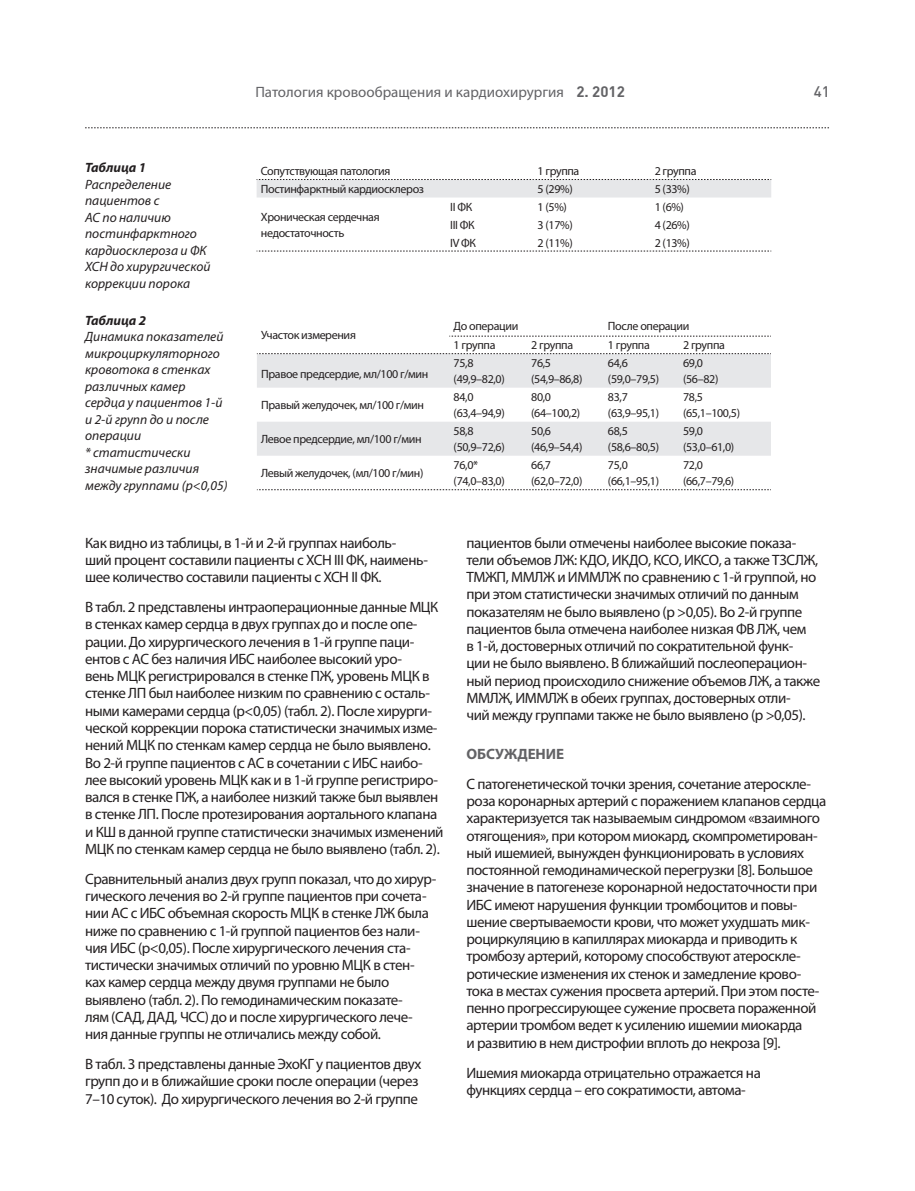
<style>
.page{position:relative;width:915px;height:1191px;background:#fff}
.page>*{position:absolute;margin:0;border:0;box-sizing:border-box;transform-origin:0 0}
.Основной_текст_new{font:15px/17.2px "Myriad Pro";letter-spacing:-.03em;color:#231f20}
.t1{font:15px "Myriad Pro";color:#636366}
.Подзаголовок{font:700 15px "Myriad Pro";letter-spacing:-.01em;color:#636366}
.t2{font:500 15px "DIN Cyr";color:#636366}
.Рисунок_название{font:italic 13.5px/16.5px "Myriad Pro";color:#231f20}
.Рисунок_название-2{font:italic 700 13.5px "Myriad Pro";color:#231f20}
.Таблица{font:12px/16.5px "Myriad Pro";letter-spacing:-.03em;color:#231f20}
.s1{font-family:"DIN Cyr";font-weight:700}
</style>
<div class="page">
<div style="left:256px;top:179px;width:515px;height:18px;background:#e6e7e9"></div>
<svg style="left:256px;top:251px;width:515px;height:1px"></svg>
<svg style="left:85px;top:127px;width:743px;height:1px"></svg>
<svg style="left:257px;top:354px;width:513px;height:102px;fill:#e6e7e9"></svg>
<svg style="left:257px;top:353px;width:514px;height:1px"></svg>
<svg style="left:449px;top:336px;width:322px;height:1px"></svg>
<svg style="left:257px;top:489px;width:514px;height:1px"></svg>
<p class="Рисунок_название-2" style="left:85px;top:159px;width:63px">Таблица 1</p>
<p class="Рисунок_название" style="left:85px;top:176px;width:127px">Распределение пациентов с<br>АС по наличию постинфарктного кардиосклероза и ФК<br>ХСН до хирургической коррекции порока</p>
<p class="Рисунок_название-2" style="left:85px;top:311px;width:63px">Таблица 2</p>
<p class="Рисунок_название" style="left:85px;top:328px;width:140px">Динамика показателей микроциркуляторного кровотока в стенках различных камер сердца у пациентов 1-й и 2-й групп до и после операции</p>
<p class="Рисунок_название" style="left:85px;top:444px;width:144px">* статистически значимые различия между группами (p&lt;0,05)</p>
<p class="t1" style="left:255px;top:82px;width:371px">Патология кровообращения и кардиохирургия <span class="s1">2. 2012</span></p>
<p class="t2" style="left:813px;top:82px;width:17px">41</p>
<p class="Таблица" style="left:261px;top:163px;width:131px">Сопутствующая патология</p>
<p class="Таблица" style="left:537px;top:163px;width:43px">1 группа</p>
<p class="Таблица" style="left:654px;top:163px;width:43px">2 группа</p>
<p class="Таблица" style="left:261px;top:180px;width:165px">Постинфарктный кардиосклероз</p>
<p class="Таблица" style="left:537px;top:180px;width:37px">5 (29%)</p>
<p class="Таблица" style="left:654px;top:180px;width:37px">5 (33%)</p>
<p class="Таблица" style="left:261px;top:208px;width:120px">Хроническая сердечная недостаточность</p>
<p class="Таблица" style="left:450px;top:198px;width:24px">II ФК</p>
<p class="Таблица" style="left:537px;top:198px;width:31px">1 (5%)</p>
<p class="Таблица" style="left:654px;top:198px;width:31px">1 (6%)</p>
<p class="Таблица" style="left:450px;top:216px;width:26px">III ФК</p>
<p class="Таблица" style="left:537px;top:216px;width:37px">3 (17%)</p>
<p class="Таблица" style="left:654px;top:216px;width:37px">4 (26%)</p>
<p class="Таблица" style="left:450px;top:234px;width:27px">IV ФК</p>
<p class="Таблица" style="left:537px;top:234px;width:37px">2 (11%)</p>
<p class="Таблица" style="left:654px;top:234px;width:37px">2 (13%)</p>
<p class="Таблица" style="left:261px;top:326px;width:96px">Участок измерения</p>
<p class="Таблица" style="left:453px;top:317px;width:66px">До операции</p>
<p class="Таблица" style="left:607px;top:317px;width:83px">После операции</p>
<p class="Таблица" style="left:453px;top:337px;width:43px">1 группа</p>
<p class="Таблица" style="left:531px;top:337px;width:43px">2 группа</p>
<p class="Таблица" style="left:607px;top:337px;width:43px">1 группа</p>
<p class="Таблица" style="left:683px;top:337px;width:43px">2 группа</p>
<p class="Таблица" style="left:261px;top:366px;width:169px">Правое предсердие, мл/100 г/мин</p>
<p class="Таблица" style="left:453px;top:354px;width:53px">75,8 (49,9–82,0)</p>
<p class="Таблица" style="left:531px;top:354px;width:53px">76,5 (54,9–86,8)</p>
<p class="Таблица" style="left:607px;top:354px;width:53px">64,6 (59,0–79,5)</p>
<p class="Таблица" style="left:683px;top:354px;width:37px">69,0 (56–82)</p>
<p class="Таблица" style="left:261px;top:397px;width:164px">Правый желудочек, мл/100 г/мин</p>
<p class="Таблица" style="left:453px;top:388px;width:53px">84,0 (63,4–94,9)</p>
<p class="Таблица" style="left:531px;top:388px;width:50px">80,0 (64–100,2)</p>
<p class="Таблица" style="left:607px;top:388px;width:53px">83,7 (63,9–95,1)</p>
<p class="Таблица" style="left:683px;top:388px;width:58px">78,5 (65,1–100,5)</p>
<p class="Таблица" style="left:261px;top:431px;width:162px">Левое предсердие, мл/100 г/мин</p>
<p class="Таблица" style="left:453px;top:422px;width:53px">58,8 (50,9–72,6)</p>
<p class="Таблица" style="left:531px;top:422px;width:53px">50,6 (46,9–54,4)</p>
<p class="Таблица" style="left:607px;top:422px;width:53px">68,5 (58,6–80,5)</p>
<p class="Таблица" style="left:683px;top:422px;width:53px">59,0 (53,0–61,0)</p>
<p class="Таблица" style="left:261px;top:465px;width:164px">Левый желудочек, (мл/100 г/мин)</p>
<p class="Таблица" style="left:453px;top:456px;width:53px">76,0* (74,0–83,0)</p>
<p class="Таблица" style="left:531px;top:456px;width:53px">66,7 (62,0–72,0)</p>
<p class="Таблица" style="left:607px;top:456px;width:53px">75,0 (66,1–95,1)</p>
<p class="Таблица" style="left:683px;top:456px;width:53px">72,0 (66,7–79,6)</p>
<p class="Основной_текст_new" style="left:85px;top:534px;width:344px">Как видно из таблицы, в 1-й и 2-й группах наиболь-<br>ший процент составили пациенты с ХСН III ФК, наимень&shy;шее количество составили пациенты с ХСН II ФК.</p>
<p class="Основной_текст_new" style="left:85px;top:598px;width:360px">В табл. 2 представлены интраоперационные данные МЦК в стенках камер сердца в двух группах до и после опе&shy;рации. До хирургического лечения в 1-й группе паци&shy;ентов с АС без наличия ИБС наиболее высокий уро-<br>вень МЦК регистрировался в стенке ПЖ, уровень МЦК в стенке ЛП был наиболее низким по сравнению с осталь&shy;ными камерами сердца (p&lt;0,05) (табл. 2). После хирурги&shy;ческой коррекции порока статистически значимых изме&shy;нений МЦК по стенкам камер сердца не было выявлено.<br>Во 2-й группе пациентов с АС в сочетании с ИБС наибо&shy;лее высокий уровень МЦК как и в 1-й группе регистриро&shy;вался в стенке ПЖ, а наиболее низкий также был выявлен в стенке ЛП. После протезирования аортального клапана и КШ в данной группе статистически значимых изменений МЦК по стенкам камер сердца не было выявлено (табл. 2).</p>
<p class="Основной_текст_new" style="left:85px;top:870px;width:353px">Сравнительный анализ двух групп показал, что до хирур&shy;гического лечения во 2-й группе пациентов при сочета&shy;нии АС с ИБС объемная скорость МЦК в стенке ЛЖ была ниже по сравнению с 1-й группой пациентов без нали&shy;чия ИБС (p&lt;0,05). После хирургического лечения ста&shy;тистически значимых отличий по уровню МЦК в стен&shy;ках камер сердца между двумя группами не было выявлено (табл. 2). По гемодинамическим показате-<br>лям (САД, ДАД, ЧСС) до и после хирургического лече&shy;ния данные группы не отличались между собой.</p>
<p class="Основной_текст_new" style="left:85px;top:1055px;width:337px">В табл. 3 представлены данные ЭхоКГ у пациентов двух групп до и в ближайшие сроки после операции (через<br>7–10 суток). До хирургического лечения во 2-й группе</p>
<p class="Основной_текст_new" style="left:466px;top:534px;width:355px">пациентов были отмечены наиболее высокие показа&shy;тели объемов ЛЖ: КДО, ИКДО, КСО, ИКСО, а также ТЗСЛЖ, ТМЖП, ММЛЖ и ИММЛЖ по сравнению с 1-й группой, но при этом статистически значимых отличий по данным показателям не было выявлено (p &gt;0,05). Во 2-й группе пациентов была отмечена наиболее низкая ФВ ЛЖ, чем<br>в 1-й, достоверных отличий по сократительной функ&shy;ции не было выявлено. В ближайший послеоперацион&shy;ный период происходило снижение объемов ЛЖ, а также ММЛЖ, ИММЛЖ в обеих группах, достоверных отли-<br>чий между группами также не было выявлено (p &gt;0,05).</p>
<p class="Подзаголовок" style="left:466px;top:744px;width:99px">ОБСУЖДЕНИЕ</p>
<p class="Основной_текст_new" style="left:466px;top:775px;width:361px">С патогенетической точки зрения, сочетание атероскле&shy;роза коронарных артерий с поражением клапанов сердца характеризуется так называемым синдромом «взаимного отягощения», при котором миокард, скомпрометирован&shy;ный ишемией, вынужден функционировать в условиях постоянной гемодинамической перегрузки [8]. Большое значение в патогенезе коронарной недостаточности при ИБС имеют нарушения функции тромбоцитов и повы&shy;шение свертываемости крови, что может ухудшать мик&shy;роциркуляцию в капиллярах миокарда и приводить к тромбозу артерий, которому способствуют атероскле&shy;ротические изменения их стенок и замедление крово&shy;тока в местах сужения просвета артерий. При этом посте&shy;пенно прогрессирующее сужение просвета пораженной артерии тромбом ведет к усилению ишемии миокарда<br>и развитию в нем дистрофии вплоть до некроза [9].</p>
<p class="Основной_текст_new" style="left:466px;top:1063px;width:296px">Ишемия миокарда отрицательно отражается на функциях сердца – его сократимости, автома-</p>
</div>
